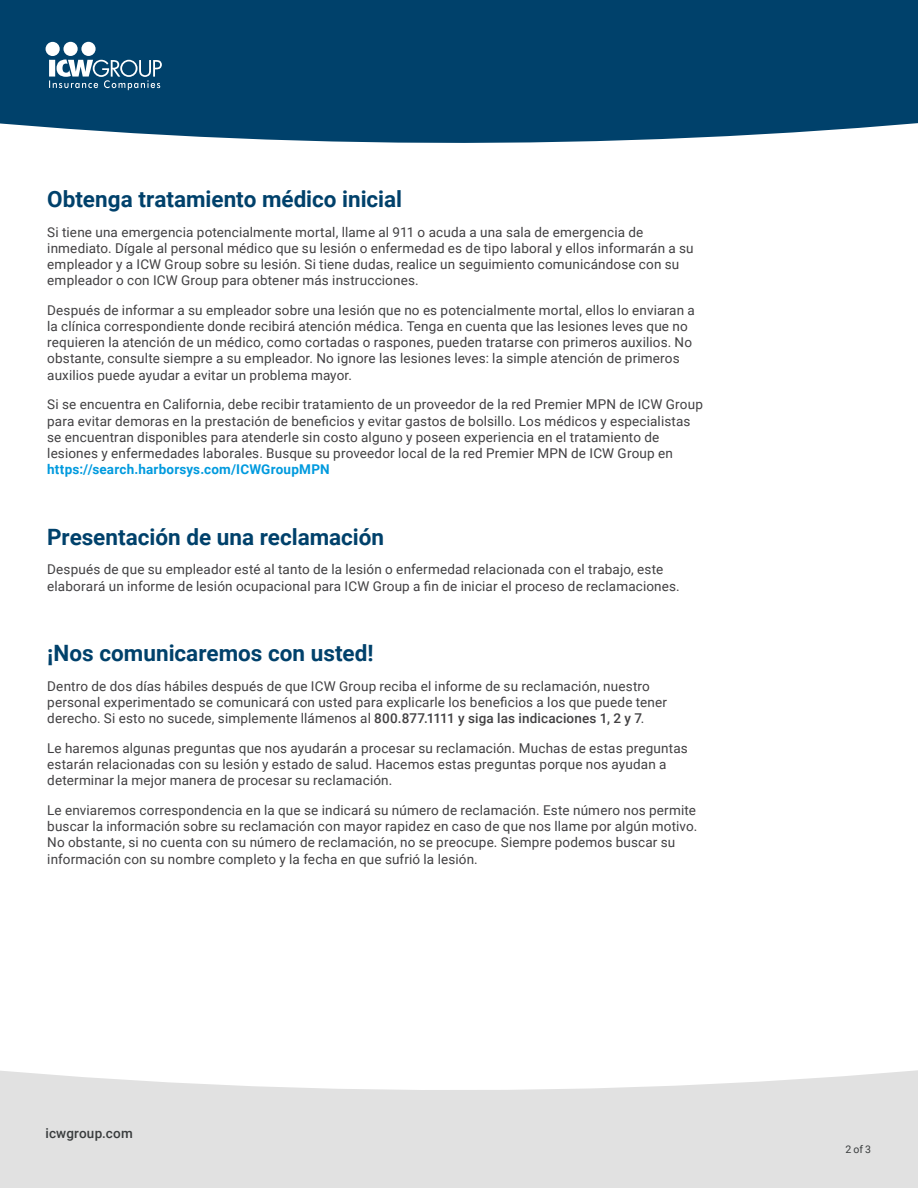
<style>
.page{position:relative;width:918px;height:1188px;background:#fff}
.page>*{position:absolute;margin:0;border:0;box-sizing:border-box;transform-origin:0 0}
.t1{font:700 22.5px "Roboto";color:#00416b}
.t2{font:13.5px/16.2px "Roboto";letter-spacing:.01em;color:#414042}
.t3{font:700 13.5px "Roboto";letter-spacing:.015em;color:#009ade}
.t4{font:500 13.5px "Roboto";letter-spacing:.015em;color:#393c3d}
.t5{font:10.5px "Roboto";color:#393c3d}
.s1{font-weight:500}
</style>
<div class="page">
<div style="left:0;top:0;width:918px;height:142px;background:#00416b"></div>
<svg style="left:46px;top:42px;width:116px;height:48px"></svg>
<svg style="left:0;top:1070px;width:918px;height:118px;background:#e4e4e4"></svg>
<h1 class="t1" style="left:47px;top:183px;width:356px">Obtenga tratamiento médico inicial</h1>
<p class="t2" style="left:47px;top:223px;width:648px">Si tiene una emergencia potencialmente mortal, llame al 911 o acuda a una sala de emergencia de inmediato. Dígale al personal médico que su lesión o enfermedad es de tipo laboral y ellos informarán a su empleador y a ICW Group sobre su lesión. Si tiene dudas, realice un seguimiento comunicándose con su empleador o con ICW Group para obtener más instrucciones.</p>
<p class="t2" style="left:47px;top:301px;width:649px">Después de informar a su empleador sobre una lesión que no es potencialmente mortal, ellos lo enviaran a la clínica correspondiente donde recibirá atención médica. Tenga en cuenta que las lesiones leves que no requieren la atención de un médico, como cortadas o raspones, pueden tratarse con primeros auxilios. No obstante, consulte siempre a su empleador. No ignore las lesiones leves: la simple atención de primeros auxilios puede ayudar a evitar un problema mayor.</p>
<p class="t2" style="left:47px;top:396px;width:657px">Si se encuentra en California, debe recibir tratamiento de un proveedor de la red Premier MPN de ICW Group para evitar demoras en la prestación de beneficios y evitar gastos de bolsillo. Los médicos y especialistas se encuentran disponibles para atenderle sin costo alguno y poseen experiencia en el tratamiento de lesiones y enfermedades laborales. Busque su proveedor local de la red Premier MPN de ICW Group en</p>
<p class="t3" style="left:47px;top:460px;width:284px">https://search.harborsys.com/ICWGroupMPN</p>
<h1 class="t1" style="left:47px;top:521px;width:338px">Presentación de una reclamación</h1>
<p class="t2" style="left:47px;top:561px;width:634px">Después de que su empleador esté al tanto de la lesión o enfermedad relacionada con el trabajo, este elaborará un informe de lesión ocupacional para ICW Group a fin de iniciar el proceso de reclamaciones.</p>
<h1 class="t1" style="left:47px;top:637px;width:328px">¡Nos comunicaremos con usted!</h1>
<p class="t2" style="left:47px;top:677px;width:621px">Dentro de dos días hábiles después de que ICW Group reciba el informe de su reclamación, nuestro personal experimentado se comunicará con usted para explicarle los beneficios a los que puede tener derecho. Si esto no sucede, simplemente llámenos al <span class="s1">800.877.1111 y siga las indicaciones 1, 2 y 7</span>.</p>
<p class="t2" style="left:47px;top:739px;width:642px">Le haremos algunas preguntas que nos ayudarán a procesar su reclamación. Muchas de estas preguntas estarán relacionadas con su lesión y estado de salud. Hacemos estas preguntas porque nos ayudan a determinar la mejor manera de procesar su reclamación.</p>
<p class="t2" style="left:47px;top:802px;width:651px">Le enviaremos correspondencia en la que se indicará su número de reclamación. Este número nos permite buscar la información sobre su reclamación con mayor rapidez en caso de que nos llame por algún motivo.<br>No obstante, si no cuenta con su número de reclamación, no se preocupe. Siempre podemos buscar su información con su nombre completo y la fecha en que sufrió la lesión.</p>
<p class="t4" style="left:46px;top:1124px;width:89px">icwgroup.com</p>
<p class="t5" style="left:846px;top:1142px;width:27px">2 of 3</p>
</div>
